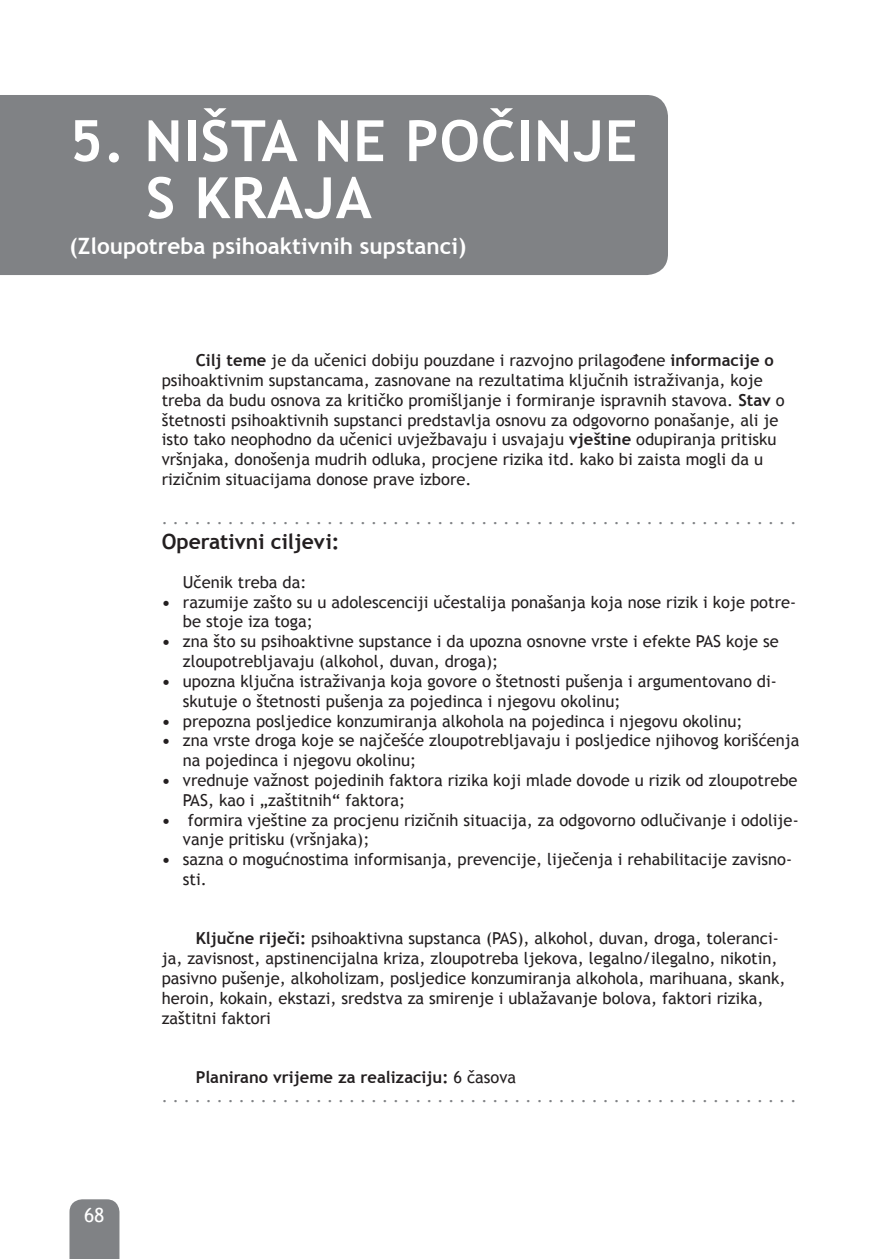
<style>
.page{position:relative;width:885px;height:1259px;background:#fff}
.page>*{position:absolute;margin:0;border:0;box-sizing:border-box;transform-origin:0 0}
.t1{font:700 57px "Trebuchet MS";color:#fff}
.t2{font:700 22.5px "Trebuchet MS";color:#fff}
.t3{font:700 21px "Trebuchet MS";color:#231f20}
.t4{font:19.5px "Trebuchet MS";color:#fff}
.t5{font:16.5px/19.8px "Trebuchet MS";color:#231f20}
.t6{font:16.5px/18.9px "Trebuchet MS";color:#808285}
.s1{font-weight:700}
.s2{font-weight:700;color:#231f20}
.s3{color:#231f20}
</style>
<div class="page">
<div style="left:69px;top:1199px;width:50px;height:60px;background:#808285"></div>
<div style="left:0;top:95px;width:668px;height:180px;background:#808285"></div>
<h1 class="t1" style="left:69px;top:105px;width:143px">5. Ništa</h1>
<h1 class="t1" style="left:314px;top:105px;width:125px">ne počinje</h1>
<h1 class="t1" style="left:146px;top:162px;width:85px">s kraja</h1>
<h2 class="t2" style="left:69px;top:232px;width:398px">(Zloupotreba psihoaktivnih supstanci)</h2>
<p class="t5" style="left:162px;top:351px;width:624px;text-indent:34px"><span class="s1">Cilj teme</span> je da učenici dobiju pouzdane i razvojno prilagođene <span class="s1">informacije o </span>psihoaktivnim supstancama, zasnovane na rezultatima ključnih istraživanja, koje treba da budu osnova za kritičko promišljanje i formiranje ispravnih stavova. <span class="s1">Stav</span> o štetnosti psihoaktivnih supstanci predstavlja osnovu za odgovorno ponašanje, ali je isto tako neophodno da učenici uvježbavaju i usvajaju <span class="s1">vještine</span> odupiranja pritisku vršnjaka, donošenja mudrih odluka, procjene rizika itd. kako bi zaista mogli da u rizičnim situacijama donose prave izbore.</p>
<p class="t6" style="left:162px;top:509px;width:636px">. . . . . . . . . . . . . . . . . . . . . . . . . . . . . . . . . . . . . . . . . . . . . . . . . . . . . . . . . .</p>
<p class="t3" style="left:162px;top:528px;width:179px">Operativni ciljevi:</p>
<p class="t5" style="left:183px;top:572px;width:125px">Učenik treba da:</p>
<p class="t5" style="left:183px;top:592px;width:614px;text-indent:-21px"><span class="s1">•</span> razumije zašto su u adolescenciji učestalija ponašanja koja nose rizik i koje potre&shy;be stoje iza toga;</p>
<p class="t5" style="left:183px;top:632px;width:597px;text-indent:-21px"><span class="s1">•</span> zna što su psihoaktivne supstance i da upozna osnovne vrste i efekte PAS koje se zloupotrebljavaju (alkohol, duvan, droga);</p>
<p class="t5" style="left:183px;top:671px;width:595px;text-indent:-21px"><span class="s1">•</span> upozna ključna istraživanja koja govore o štetnosti pušenja i argumentovano di&shy;skutuje o štetnosti pušenja za pojedinca i njegovu okolinu;</p>
<p class="t5" style="left:162px;top:711px;width:582px"><span class="s1">•</span> prepozna posljedice konzumiranja alkohola na pojedinca i njegovu okolinu;</p>
<p class="t5" style="left:183px;top:731px;width:618px;text-indent:-21px"><span class="s1">•</span> zna vrste droga koje se najčešće zloupotrebljavaju i posljedice njihovog korišćenja na pojedinca i njegovu okolinu;</p>
<p class="t5" style="left:183px;top:770px;width:616px;text-indent:-21px"><span class="s1">•</span> vrednuje važnost pojedinih faktora rizika koji mlade dovode u rizik od zloupotrebe<br>PAS, kao i „zaštitnih“ faktora;</p>
<p class="t5" style="left:183px;top:810px;width:617px;text-indent:-21px"><span class="s1">•</span> formira vještine za procjenu rizičnih situacija, za odgovorno odlučivanje i odolije&shy;vanje pritisku (vršnjaka);</p>
<p class="t5" style="left:183px;top:849px;width:610px;text-indent:-21px"><span class="s1">•</span> sazna o mogućnostima informisanja, prevencije, liječenja i rehabilitacije zavisno&shy;sti.</p>
<p class="t5" style="left:162px;top:929px;width:625px;text-indent:34px"><span class="s1">Ključne riječi:</span> psihoaktivna supstanca (PAS), alkohol, duvan, droga, toleranci&shy;ja, zavisnost, apstinencijalna kriza, zloupotreba ljekova, legalno/ilegalno, nikotin, pasivno pušenje, alkoholizam, posljedice konzumiranja alkohola, marihuana, skank, heroin, kokain, ekstazi, sredstva za smirenje i ublažavanje bolova, faktori rizika, zaštitni faktori</p>
<p class="t4" style="left:84px;top:1203px;width:22px">68</p>
<p class="t6" style="left:162px;top:1068px;width:636px;text-indent:34px"><span class="s2">Planirano vrijeme za realizaciju:</span> <span class="s3">6 časova<br></span>. . . . . . . . . . . . . . . . . . . . . . . . . . . . . . . . . . . . . . . . . . . . . . . . . . . . . . . . . .</p>
</div>
